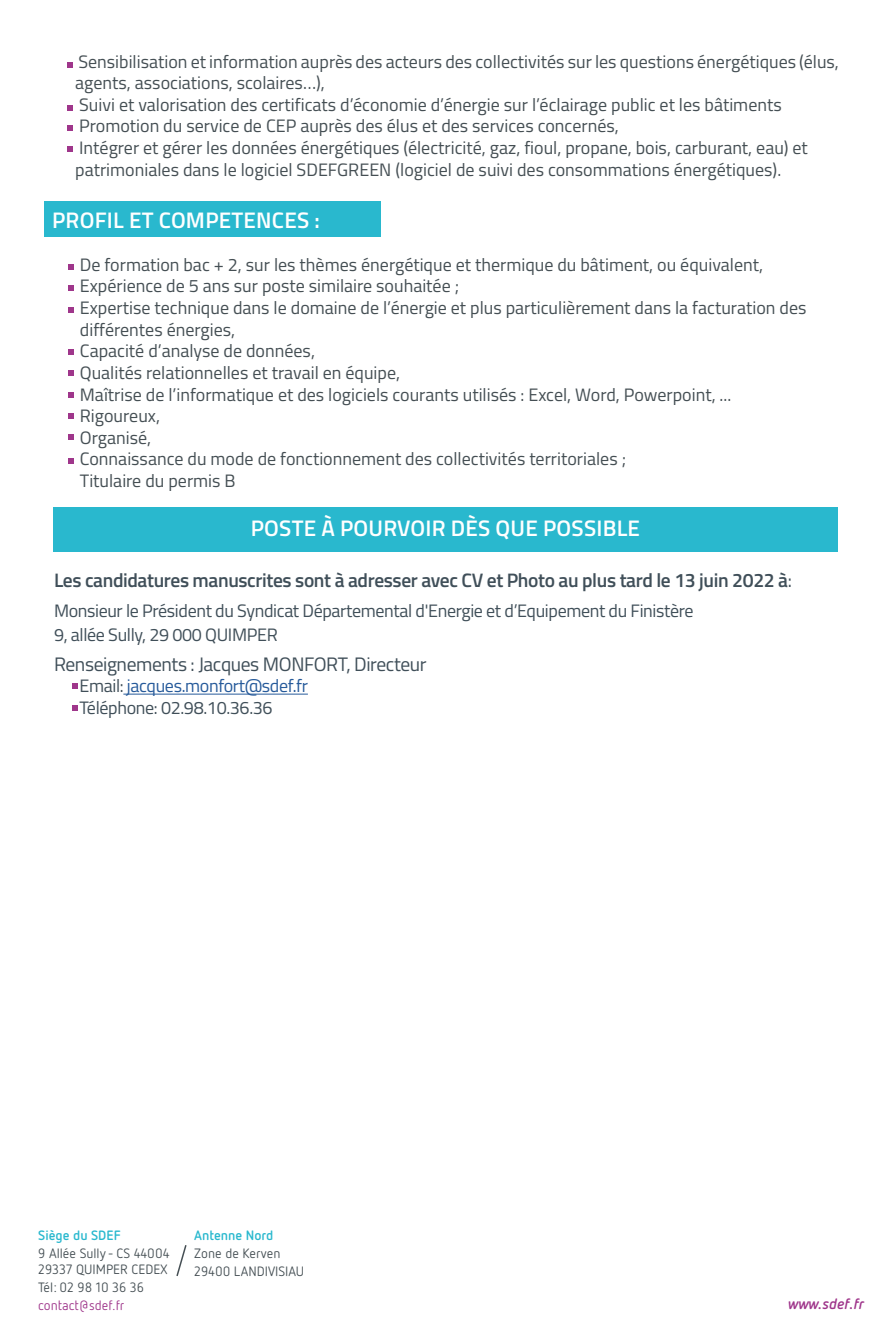
<style>
.page{position:relative;width:893px;height:1340px;background:#fff}
.page>*{position:absolute;margin:0;border:0;box-sizing:border-box;transform-origin:0 0}
.t1{font:600 22.5px "Titillium";letter-spacing:.01em;color:#fff}
.t2{font:600 19.5px "Titillium";letter-spacing:-.02em;color:#404f59}
.t3{font:19.5px "Titillium";letter-spacing:-.02em;color:#404f59}
.t4{font:18px/21.6px "Titillium";color:#454f54}
.t5{font:18px/23.4px "Titillium";letter-spacing:-.02em;color:#404f59}
.t6{font:italic 700 15px "Netto OT";color:#9f368b}
.t7{font:13.5px/16.2px "Netto OT";color:#454f54}
.t8{font:700 13.5px "Netto OT";color:#29b8ce}
.t9{font:13.5px "Netto OT";color:#9f368b}
.s1{font-weight:400}
.s2{color:#275b9b}
</style>
<div class="page">
<svg style="left:176px;top:1245px;width:11px;height:31px"></svg>
<div style="left:44px;top:201px;width:337px;height:36px;background:#29b8ce"></div>
<div style="left:53px;top:507px;width:785px;height:45px;background:#29b8ce"></div>
<hr style="left:123px;top:694px;width:185px;height:1px;background:#275b9b">
<svg style="left:72px;top:683px;width:5px;height:6px"></svg>
<svg style="left:72px;top:706px;width:5px;height:5px"></svg>
<svg style="left:67px;top:62px;width:5px;height:5px"></svg>
<svg style="left:67px;top:105px;width:5px;height:6px"></svg>
<svg style="left:67px;top:125px;width:5px;height:5px"></svg>
<svg style="left:67px;top:147px;width:5px;height:5px"></svg>
<svg style="left:68px;top:264px;width:5px;height:6px"></svg>
<svg style="left:68px;top:392px;width:5px;height:5px"></svg>
<svg style="left:68px;top:286px;width:5px;height:5px"></svg>
<svg style="left:68px;top:349px;width:5px;height:6px"></svg>
<svg style="left:68px;top:413px;width:5px;height:5px"></svg>
<svg style="left:68px;top:307px;width:5px;height:5px"></svg>
<svg style="left:68px;top:371px;width:5px;height:5px"></svg>
<svg style="left:68px;top:434px;width:5px;height:6px"></svg>
<svg style="left:68px;top:458px;width:5px;height:5px"></svg>
<p class="t4" style="left:75px;top:50px;width:765px">Sensibilisation et information auprès des acteurs des collectivités sur les questions énergétiques (élus, agents, associations, scolaires…),<br>Suivi et valorisation des certificats d’économie d’énergie sur l’éclairage public et les bâtiments Promotion du service de CEP auprès des élus et des services concernés,<br>Intégrer et gérer les données énergétiques (électricité, gaz, fioul, propane, bois, carburant, eau) et patrimoniales dans le logiciel SDEFGREEN (logiciel de suivi des consommations énergétiques).</p>
<p class="t1" style="left:52px;top:203px;width:269px">PROFIL ET COMPETENCES :</p>
<p class="t4" style="left:80px;top:253px;width:728px">De formation bac + 2, sur les thèmes énergétique et thermique du bâtiment, ou équivalent, Expérience de 5 ans sur poste similaire souhaitée ;<br>Expertise technique dans le domaine de l’énergie et plus particulièrement dans la facturation des différentes énergies,<br>Capacité d’analyse de données,<br>Qualités relationnelles et travail en équipe,<br>Maîtrise de l’informatique et des logiciels courants utilisés : Excel, Word, Powerpoint, ...<br>Rigoureux,<br>Organisé,<br>Connaissance du mode de fonctionnement des collectivités territoriales ;<br>Titulaire du permis B</p>
<p class="t1" style="left:251px;top:511px;width:391px">POSTE À POURVOIR DÈS QUE POSSIBLE</p>
<p class="t2" style="left:54px;top:565px;width:739px">Les candidatures manuscrites sont à adresser avec CV et Photo au plus tard le 13 juin 2022 à<span class="s1">:</span></p>
<p class="t5" style="left:54px;top:598px;width:641px">Monsieur le Président du Syndicat Départemental d'Energie et d’Equipement du Finistère<br>9, allée Sully, 29 000 QUIMPER</p>
<p class="t3" style="left:54px;top:649px;width:374px">Renseignements : Jacques MONFORT, Directeur</p>
<p class="t5" style="left:80px;top:674px;width:230px;line-height:21.6px">Email: <span class="s2">jacques.monfort@sdef.fr<br></span>Téléphone: 02.98.10.36.36</p>
<p class="t8" style="left:38px;top:1226px;width:84px">Siège du SDEF</p>
<p class="t7" style="left:38px;top:1244px;width:133px">9 Allée Sully - CS 44004<br>29337 QUIMPER CEDEX</p>
<p class="t7" style="left:38px;top:1278px;width:107px">Tél: 02 98 10 36 36</p>
<p class="t9" style="left:38px;top:1297px;width:88px">contact@sdef.fr</p>
<p class="t6" style="left:788px;top:1294px;width:77px">www.sdef.fr</p>
<p class="t8" style="left:194px;top:1226px;width:81px">Antenne Nord</p>
<p class="t7" style="left:194px;top:1243px;width:111px;line-height:18px">Zone de Kerven<br>29400 LANDIVISIAU</p>
</div>
